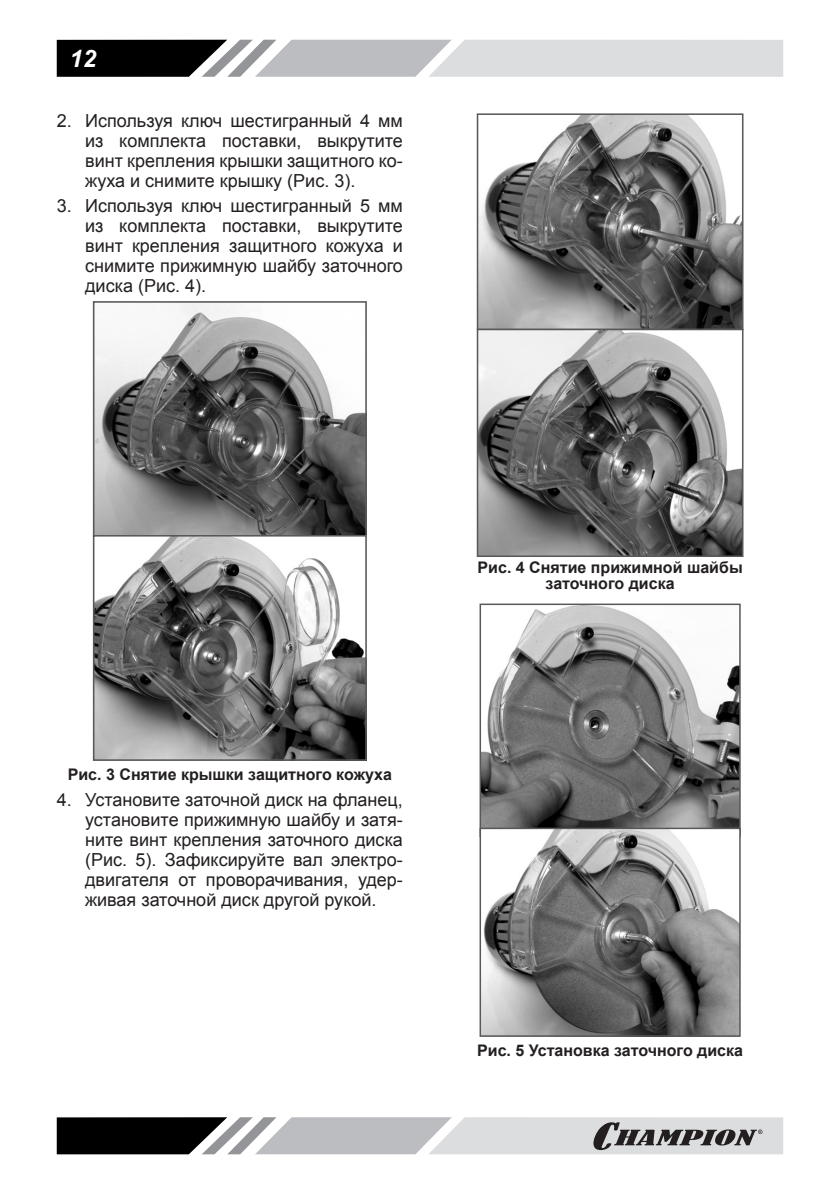
<style>
.page{position:relative;width:840px;height:1191px;background:#fff}
.page>*{position:absolute;margin:0;border:0;box-sizing:border-box;transform-origin:0 0}
.t1{font:italic 700 24px "Arial";color:#fff}
.Текст_список{font:18px/20px "Arial";color:#231f20;text-align:justify}
.РИСУНОК{font:700 16px/16px "Arial";color:#231f20;text-align:center}
</style>
<div class="page">
<svg style="left:57px;top:40px;width:725px;height:37px;background:#a7a8a9"></svg>
<svg style="left:57px;top:1117px;width:725px;height:37px;background:#9c9c9e"></svg>
<img style="left:96px;top:304px;width:267px;height:454px">
<div style="left:93px;top:301px;width:273px;height:235px;border:2px solid #57585a"></div>
<div style="left:93px;top:535px;width:273px;height:226px;border:2px solid #57585a"></div>
<img style="left:479px;top:116px;width:261px;height:438px">
<div style="left:476px;top:113px;width:267px;height:217px;border:2px solid #57585a"></div>
<div style="left:476px;top:329px;width:267px;height:228px;border:2px solid #57585a"></div>
<img style="left:481px;top:605px;width:257px;height:222px">
<div style="left:479px;top:603px;width:261px;height:234px;border:1px solid #57585a"></div>
<img style="left:481px;top:829px;width:257px;height:205px">
<div style="left:479px;top:827px;width:261px;height:209px;border:1px solid #57585a"></div>
<h1 class="t1" style="left:70px;top:42px;width:28px">12</h1>
<p class="Текст_список" style="left:85px;top:110px;width:319px;text-indent:-28px">2. Используя ключ шестигранный 4 мм из комплекта поставки, выкрутите винт крепления крышки защитного ко&shy;жуха и снимите крышку (Рис. 3).</p>
<p class="Текст_список" style="left:85px;top:196px;width:319px;text-indent:-28px">3. Используя ключ шестигранный 5 мм из комплекта поставки, выкрутите винт крепления защитного кожуха и снимите прижимную шайбу заточного диска (Рис. 4).</p>
<p class="РИСУНОК" style="left:68px;top:767px;width:325px">Рис. 3 Снятие крышки защитного кожуха</p>
<p class="Текст_список" style="left:85px;top:789px;width:319px;text-indent:-28px">4. Установите заточной диск на фланец, установите прижимную шайбу и затя&shy;ните винт крепления заточного диска (Рис. 5). Зафиксируйте вал электро&shy;двигателя от проворачивания, удер&shy;живая заточной диск другой рукой.</p>
<p class="РИСУНОК" style="left:477px;top:560px;width:266px">Рис. 4 Снятие прижимной шайбы заточного диска</p>
<p class="РИСУНОК" style="left:477px;top:1042px;width:267px">Рис. 5 Установка заточного диска</p>
</div>
